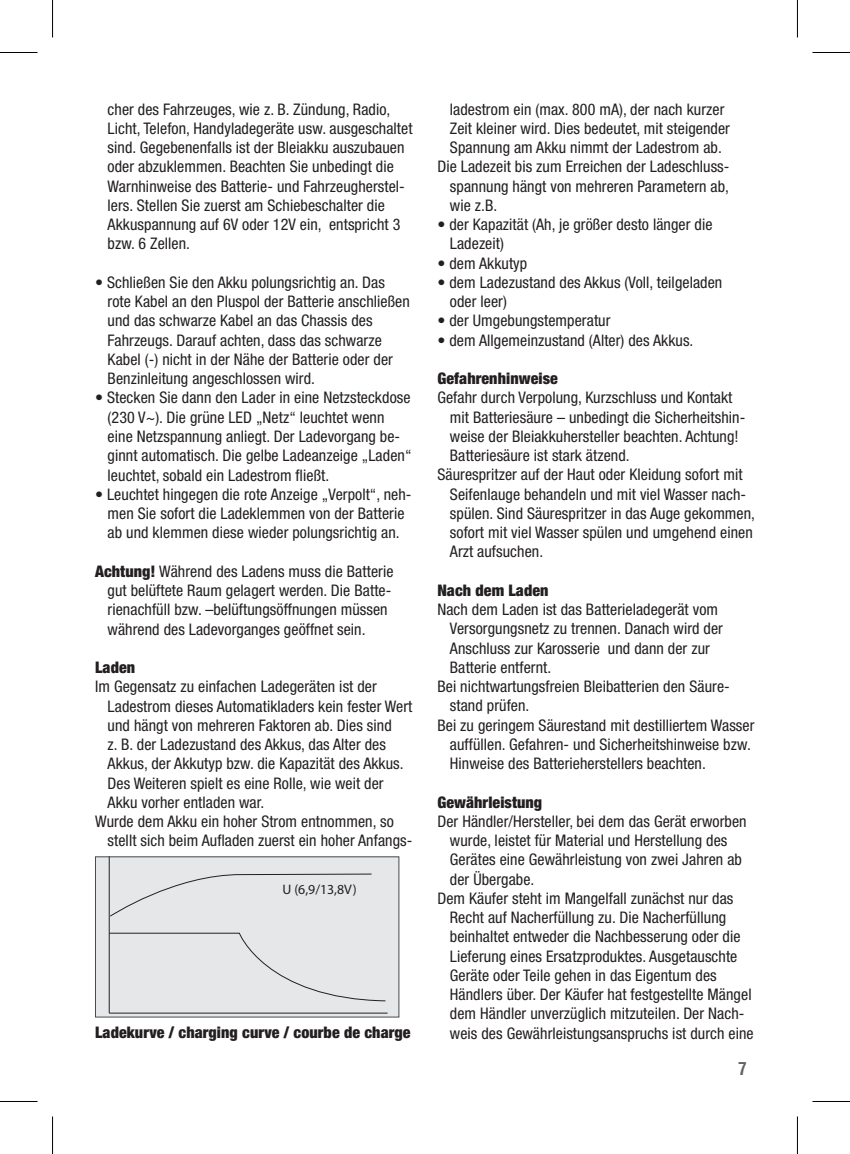
<style>
.page{position:relative;width:850px;height:1154px;background:#fff}
.page>*{position:absolute;margin:0;border:0;box-sizing:border-box;transform-origin:0 0}
.t1{font:700 condensed 17.5px "Helvetica";color:#636366}
.t2{font:condensed 16px/19.2px "Helvetica Neue";letter-spacing:.005em;color:#231f20}
.t3{font:900 condensed 16px "Helvetica Neue";letter-spacing:.005em;color:#231f20}
.t4{font:13.75px "Myriad Pro";color:#231f20}
.s1{font-weight:900}
</style>
<div class="page">
<div style="left:95px;top:857px;width:303px;height:160px;background:#e6e7e9"></div>
<svg style="left:110px;top:873px;width:262px;height:44px"></svg>
<svg style="left:110px;top:933px;width:276px;height:68px"></svg>
<hr style="left:109px;top:1013px;width:278px;height:1px;background:#231f20">
<hr style="left:109px;top:857px;width:1px;height:156px;background:#231f20">
<div style="left:95px;top:856px;width:304px;height:161px;border:1px solid #4b4c4d"></div>
<hr style="left:0;top:52px;width:38px;height:1px;background:#000">
<hr style="left:812px;top:52px;width:37px;height:1px;background:#000">
<hr style="left:0;top:1101px;width:38px;height:1px;background:#000">
<hr style="left:812px;top:1101px;width:37px;height:1px;background:#000">
<hr style="left:52px;top:0;width:1px;height:38px;background:#000">
<hr style="left:52px;top:1116px;width:1px;height:38px;background:#000">
<hr style="left:796px;top:0;width:1px;height:38px;background:#000">
<hr style="left:796px;top:1116px;width:1px;height:38px;background:#000">
<p class="t2" style="left:108px;top:99px;width:306px">cher des Fahrzeuges, wie z. B. Zündung, Radio, Licht, Telefon, Handyladegeräte usw. ausgeschaltet sind. Gegebenenfalls ist der Bleiakku auszubauen oder abzuklemmen. Beachten Sie unbedingt die Warnhinweise des Batterie- und Fahrzeugherstel&shy;lers. Stellen Sie zuerst am Schiebeschalter die Akkuspannung auf 6V oder 12V ein, entspricht 3 bzw. 6 Zellen.</p>
<p class="t2" style="left:108px;top:273px;width:303px;text-indent:-12px">• Schließen Sie den Akku polungsrichtig an. Das rote Kabel an den Pluspol der Batterie anschließen und das schwarze Kabel an das Chassis des Fahrzeugs. Darauf achten, dass das schwarze Kabel (-) nicht in der Nähe der Batterie oder der Benzinleitung angeschlossen wird.</p>
<p class="t2" style="left:108px;top:388px;width:305px;text-indent:-12px">• Stecken Sie dann den Lader in eine Netzsteckdose (230 V~). Die grüne LED „Netz“ leuchtet wenn eine Netzspannung anliegt. Der Ladevorgang be&shy;ginnt automatisch. Die gelbe Ladeanzeige „Laden“ leuchtet, sobald ein Ladestrom fließt.</p>
<p class="t2" style="left:95px;top:484px;width:318px;text-align:center">• Leuchtet hingegen die rote Anzeige „Verpolt“, neh&shy;men Sie sofort die Ladeklemmen von der Batterie<br>ab und klemmen diese wieder polungsrichtig an.</p>
<p class="t2" style="left:108px;top:561px;width:287px;text-indent:-12px"><span class="s1">Achtung!</span> Während des Ladens muss die Batterie gut belüftete Raum gelagert werden. Die Batte&shy;rienachfüll bzw. –belüftungsöffnungen müssen während des Ladevorganges geöffnet sein.</p>
<p class="t3" style="left:95px;top:657px;width:42px">Laden</p>
<p class="t2" style="left:95px;top:677px;width:283px">Im Gegensatz zu einfachen Ladegeräten ist der</p>
<p class="t2" style="left:108px;top:696px;width:306px">Ladestrom dieses Automatikladers kein fester Wert</p>
<p class="t2" style="left:108px;top:715px;width:285px">und hängt von mehreren Faktoren ab. Dies sind</p>
<p class="t2" style="left:108px;top:735px;width:280px">z. B. der Ladezustand des Akkus, das Alter des</p>
<p class="t2" style="left:108px;top:754px;width:297px">Akkus, der Akkutyp bzw. die Kapazität des Akkus.</p>
<p class="t2" style="left:108px;top:773px;width:277px">Des Weiteren spielt es eine Rolle, wie weit der</p>
<p class="t2" style="left:108px;top:792px;width:158px">Akku vorher entladen war.</p>
<p class="t2" style="left:95px;top:812px;width:300px">Wurde dem Akku ein hoher Strom entnommen, so</p>
<p class="t2" style="left:108px;top:831px;width:306px">stellt sich beim Aufladen zuerst ein hoher Anfangs-</p>
<p class="t4" style="left:282px;top:881px;width:76px">U (6,9/13,8V)</p>
<p class="t4" style="left:181px;top:1016px;width:62px">Ladekurve</p>
<p class="t3" style="left:95px;top:1023px;width:317px">Ladekurve / charging curve / courbe de charge</p>
<p class="t2" style="left:449px;top:99px;width:276px">ladestrom ein (max. 800 mA), der nach kurzer</p>
<p class="t2" style="left:449px;top:118px;width:281px">Zeit kleiner wird. Dies bedeutet, mit steigender</p>
<p class="t2" style="left:449px;top:138px;width:273px">Spannung am Akku nimmt der Ladestrom ab.</p>
<p class="t2" style="left:437px;top:157px;width:293px">Die Ladezeit bis zum Erreichen der Ladeschluss-</p>
<p class="t2" style="left:449px;top:176px;width:280px">spannung hängt von mehreren Parametern ab,</p>
<p class="t2" style="left:449px;top:195px;width:49px">wie z.B.</p>
<p class="t2" style="left:449px;top:215px;width:264px;text-indent:-12px">• der Kapazität (Ah, je größer desto länger die<br>Ladezeit)</p>
<p class="t2" style="left:437px;top:253px;width:91px">• dem Akkutyp</p>
<p class="t2" style="left:449px;top:272px;width:274px;text-indent:-12px">• dem Ladezustand des Akkus (Voll, teilgeladen oder leer)</p>
<p class="t2" style="left:437px;top:311px;width:174px">• der Umgebungstemperatur</p>
<p class="t2" style="left:437px;top:330px;width:257px">• dem Allgemeinzustand (Alter) des Akkus.</p>
<p class="t3" style="left:437px;top:369px;width:122px">Gefahrenhinweise</p>
<p class="t2" style="left:437px;top:388px;width:296px">Gefahr durch Verpolung, Kurzschluss und Kontakt</p>
<p class="t2" style="left:449px;top:407px;width:297px">mit Batteriesäure – unbedingt die Sicherheitshin-</p>
<p class="t2" style="left:449px;top:426px;width:290px">weise der Bleiakkuhersteller beachten. Achtung!</p>
<p class="t2" style="left:449px;top:446px;width:181px">Batteriesäure ist stark ätzend.</p>
<p class="t2" style="left:437px;top:465px;width:306px">Säurespritzer auf der Haut oder Kleidung sofort mit</p>
<p class="t2" style="left:449px;top:484px;width:297px">Seifenlauge behandeln und mit viel Wasser nach-</p>
<p class="t2" style="left:449px;top:503px;width:306px">spülen. Sind Säurespritzer in das Auge gekommen,</p>
<p class="t2" style="left:449px;top:523px;width:304px">sofort mit viel Wasser spülen und umgehend einen</p>
<p class="t2" style="left:449px;top:542px;width:95px">Arzt aufsuchen.</p>
<p class="t3" style="left:437px;top:580px;width:113px">Nach dem Laden</p>
<p class="t2" style="left:437px;top:600px;width:282px">Nach dem Laden ist das Batterieladegerät vom</p>
<p class="t2" style="left:449px;top:619px;width:274px">Versorgungsnetz zu trennen. Danach wird der</p>
<p class="t2" style="left:449px;top:638px;width:261px">Anschluss zur Karosserie und dann der zur</p>
<p class="t2" style="left:449px;top:657px;width:103px">Batterie entfernt.</p>
<p class="t2" style="left:437px;top:677px;width:294px">Bei nichtwartungsfreien Bleibatterien den Säure-</p>
<p class="t2" style="left:449px;top:696px;width:81px">stand prüfen.</p>
<p class="t2" style="left:437px;top:715px;width:318px">Bei zu geringem Säurestand mit destilliertem Wasser</p>
<p class="t2" style="left:449px;top:734px;width:302px">auffüllen. Gefahren- und Sicherheitshinweise bzw.</p>
<p class="t2" style="left:449px;top:754px;width:257px">Hinweise des Batterieherstellers beachten.</p>
<p class="t3" style="left:437px;top:792px;width:106px">Gewährleistung</p>
<p class="t2" style="left:437px;top:811px;width:310px">Der Händler/Hersteller, bei dem das Gerät erworben</p>
<p class="t2" style="left:449px;top:831px;width:279px">wurde, leistet für Material und Herstellung des</p>
<p class="t2" style="left:449px;top:850px;width:293px">Gerätes eine Gewährleistung von zwei Jahren ab</p>
<p class="t2" style="left:449px;top:869px;width:86px">der Übergabe.</p>
<p class="t2" style="left:437px;top:888px;width:297px">Dem Käufer steht im Mangelfall zunächst nur das</p>
<p class="t2" style="left:449px;top:908px;width:278px">Recht auf Nacherfüllung zu. Die Nacherfüllung</p>
<p class="t2" style="left:449px;top:927px;width:292px">beinhaltet entweder die Nachbesserung oder die</p>
<p class="t2" style="left:449px;top:946px;width:289px">Lieferung eines Ersatzproduktes. Ausgetauschte</p>
<p class="t2" style="left:449px;top:965px;width:268px">Geräte oder Teile gehen in das Eigentum des</p>
<p class="t2" style="left:449px;top:985px;width:303px">Händlers über. Der Käufer hat festgestellte Mängel</p>
<p class="t2" style="left:449px;top:1004px;width:296px">dem Händler unverzüglich mitzuteilen. Der Nach-</p>
<p class="t2" style="left:449px;top:1023px;width:305px">weis des Gewährleistungsanspruchs ist durch eine</p>
<p class="t1" style="left:737px;top:1057px;width:10px">7</p>
</div>
